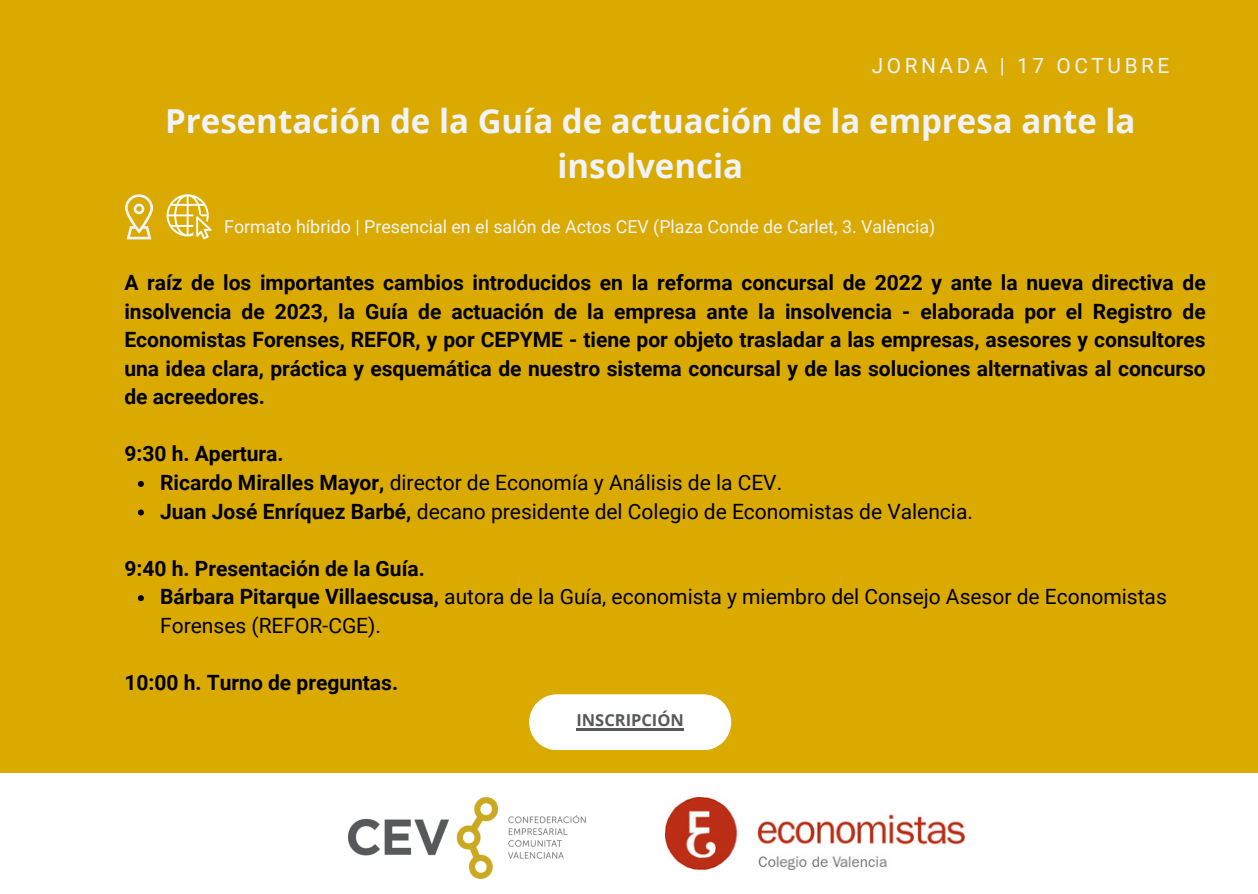
<style>
.page{position:relative;width:1258px;height:894px;background:#fff}
.page>*{position:absolute;margin:0;border:0;box-sizing:border-box;transform-origin:0 0}
.t1{font:700 33px/45px "Open Sans";color:#f0f3fa;text-align:center}
.t2{font:700 21px/28.5px "Roboto";color:#000;text-align:justify}
.t3{font:21px/28.5px "Roboto";color:#000}
.t4{font:21px "Roboto";letter-spacing:.17em;color:#f0f3fa}
.t5{font:18px "Roboto";color:#f0f3fa}
.t6{font:700 16.5px "Open Sans";color:#56585a}
.s1{font-weight:700}
</style>
<div class="page">
<div style="left:0;top:0;width:1258px;height:893px;background:#daaa00"></div>
<svg style="left:125px;top:194px;width:28px;height:45px"></svg>
<svg style="left:167px;top:194px;width:45px;height:45px"></svg>
<svg style="left:138px;top:481px;width:6px;height:6px"></svg>
<svg style="left:138px;top:509px;width:6px;height:6px"></svg>
<svg style="left:138px;top:595px;width:6px;height:6px"></svg>
<div style="left:0;top:773px;width:1258px;height:120px;background:#fff"></div>
<img style="left:348px;top:797px;width:238px;height:81px">
<svg style="left:529px;top:694px;width:202px;height:56px;background:#faf7ec"></svg>
<hr style="left:576px;top:727px;width:108px;height:3px;background:#56585a">
<img style="left:665px;top:797px;width:300px;height:72px">
<p class="t4" style="left:872px;top:53px;width:299px">JORNADA | 17 OCTUBRE</p>
<p class="t1" style="left:165px;top:97px;width:972px">Presentación de la Guía de actuación de la empresa ante la insolvencia</p>
<p class="t5" style="left:224px;top:216px;width:713px">Formato híbrido | Presencial en el salón de Actos CEV (Plaza Conde de Carlet, 3. València)</p>
<p class="t2" style="left:124px;top:268px;width:1083px">A raíz de los importantes cambios introducidos en la reforma concursal de 2022 y ante la nueva directiva de insolvencia de 2023, la Guía de actuación de la empresa ante la insolvencia - elaborada por el Registro de Economistas Forenses, REFOR, y por CEPYME - tiene por objeto trasladar a las empresas, asesores y consultores una idea clara, práctica y esquemática de nuestro sistema concursal y de las soluciones alternativas al concurso de acreedores.</p>
<p class="t2" style="left:124px;top:440px;width:161px">9:30 h. Apertura.</p>
<p class="t3" style="left:160px;top:468px;width:623px"><span class="s1">Ricardo Miralles Mayor,</span> director de Economía y Análisis de la CEV.</p>
<p class="t3" style="left:160px;top:497px;width:814px"><span class="s1">Juan José Enríquez Barbé,</span> decano presidente del Colegio de Economistas de Valencia.</p>
<p class="t2" style="left:124px;top:554px;width:302px">9:40 h. Presentación de la Guía.</p>
<p class="t3" style="left:160px;top:582px;width:1008px"><span class="s1">Bárbara Pitarque Villaescusa,</span> autora de la Guía, economista y miembro del Consejo Asesor de Economistas<br>Forenses (REFOR-CGE).</p>
<p class="t2" style="left:124px;top:668px;width:275px">10:00 h. Turno de preguntas.</p>
<p class="t6" style="left:576px;top:708px;width:109px">INSCRIPCIÓN</p>
</div>
